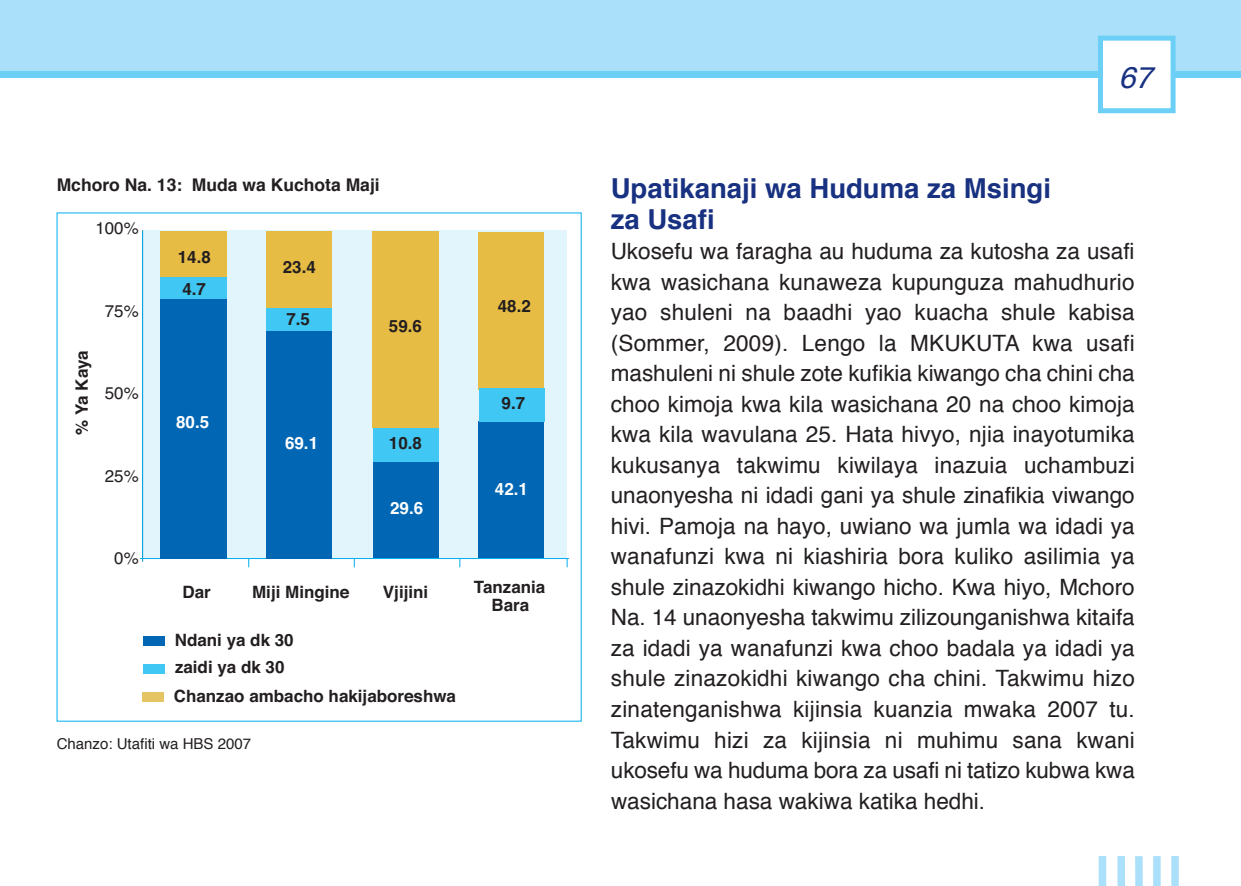
<style>
.page{position:relative;width:1241px;height:886px;background:#fff}
.page>*{position:absolute;margin:0;border:0;box-sizing:border-box;transform-origin:0 0}
.t1{font:italic 30px "Helvetica";color:#183181}
.t2{font:700 27.5px/30.5px "Helvetica";color:#183181}
.t3{font:22.5px/30.5px "Helvetica";color:#231f20;text-align:justify}
.t4{font:700 17.5px "Helvetica";color:#231f20}
.t5{font:700 17px/17.2px "Helvetica";color:#231f20;text-align:center}
.t6{font:700 17px "Helvetica";color:#fff}
.t7{font:17px "Helvetica";color:#231f20}
.t8{font:15px "Helvetica";color:#231f20}
</style>
<div class="page">
<div style="left:0;top:0;width:1240px;height:78px;background:#aae0f9"></div>
<div style="left:1098px;top:856px;width:7px;height:30px;background:#aae0f9"></div>
<div style="left:1117px;top:856px;width:7px;height:30px;background:#aae0f9"></div>
<div style="left:1134px;top:856px;width:8px;height:30px;background:#aae0f9"></div>
<svg style="left:1153px;top:856px;width:7px;height:30px"></svg>
<div style="left:1171px;top:856px;width:7px;height:30px;background:#aae0f9"></div>
<div style="left:1px;top:71px;width:1239px;height:7px;background:#6bcff6"></div>
<div style="left:142px;top:230px;width:425px;height:329px;background:#e2f4fc"></div>
<hr style="left:140px;top:558px;width:429px;height:1px;background:#00aeef">
<div style="left:479px;top:421px;width:65px;height:137px;background:#0166b3"></div>
<div style="left:478px;top:232px;width:66px;height:158px;background:#e7bc44"></div>
<div style="left:479px;top:388px;width:65px;height:33px;background:#40c7f4"></div>
<div style="left:373px;top:462px;width:65px;height:96px;background:#0166b3"></div>
<div style="left:266px;top:331px;width:65px;height:227px;background:#0166b3"></div>
<div style="left:160px;top:298px;width:67px;height:260px;background:#0166b3"></div>
<div style="left:372px;top:231px;width:67px;height:197px;background:#e7bc44"></div>
<div style="left:266px;top:231px;width:65px;height:77px;background:#e7bc44"></div>
<div style="left:160px;top:231px;width:67px;height:50px;background:#e7bc44"></div>
<div style="left:373px;top:428px;width:65px;height:34px;background:#40c7f4"></div>
<div style="left:266px;top:308px;width:65px;height:23px;background:#40c7f4"></div>
<div style="left:160px;top:278px;width:67px;height:21px;background:#40c7f4"></div>
<hr style="left:142px;top:230px;width:1px;height:331px;background:#00aeef">
<div style="left:143px;top:636px;width:22px;height:10px;background:#0166b3"></div>
<div style="left:144px;top:663px;width:21px;height:10px;background:#40c7f4"></div>
<div style="left:143px;top:692px;width:21px;height:10px;background:#e4c463"></div>
<div style="left:1102px;top:41px;width:68px;height:67px;background:#fff"></div>
<div style="left:1097px;top:36px;width:78px;height:77px;border:5px solid #6bcff6"></div>
<p class="t4" style="left:57px;top:177px;width:324px">Mchoro Na. 13: Muda wa Kuchota Maji</p>
<p class="t7" style="left:95px;top:214px;width:45px">100%</p>
<p class="t5" style="left:72px;top:435px;width:86px;rotate:-90deg">% Ya Kaya</p>
<p class="t7" style="left:105px;top:296px;width:35px">75%</p>
<p class="t7" style="left:105px;top:379px;width:35px">50%</p>
<p class="t7" style="left:105px;top:461px;width:35px">25%</p>
<p class="t7" style="left:114px;top:544px;width:26px">0%</p>
<p class="t5" style="left:178px;top:247px;width:35px">14.8</p>
<p class="t5" style="left:182px;top:279px;width:25px">4.7</p>
<p class="t6" style="left:176px;top:407px;width:35px">80.5</p>
<p class="t5" style="left:283px;top:257px;width:35px">23.4</p>
<p class="t5" style="left:286px;top:310px;width:25px">7.5</p>
<p class="t6" style="left:285px;top:428px;width:35px">69.1</p>
<p class="t5" style="left:389px;top:317px;width:35px">59.6</p>
<p class="t5" style="left:389px;top:433px;width:35px">10.8</p>
<p class="t6" style="left:390px;top:493px;width:35px">29.6</p>
<p class="t5" style="left:497px;top:296px;width:35px">48.2</p>
<p class="t5" style="left:501px;top:394px;width:25px">9.7</p>
<p class="t6" style="left:495px;top:473px;width:35px">42.1</p>
<p class="t5" style="left:252px;top:582px;width:99px">Miji Mingine</p>
<p class="t5" style="left:383px;top:582px;width:47px">Vjijini</p>
<p class="t5" style="left:474px;top:578px;width:73px">Tanzania<br>Bara</p>
<p class="t5" style="left:182px;top:582px;width:30px">Dar</p>
<p class="t5" style="left:175px;top:630px;width:120px">Ndani ya dk 30</p>
<p class="t5" style="left:174px;top:652px;width:284px;line-height:28.8px;text-align:left">zaidi ya dk 30<br>Chanzao ambacho hakijaboreshwa</p>
<p class="t8" style="left:57px;top:737px;width:196px">Chanzo: Utafiti wa HBS 2007</p>
<h1 class="t1" style="left:1118px;top:65px;width:41px">67</h1>
<p class="t2" style="left:610px;top:176px;width:442px">Upatikanaji wa Huduma za Msingi za Usafi</p>
<p class="t3" style="left:610px;top:238px;width:525px">Ukosefu wa faragha au huduma za kutosha za usafi kwa wasichana kunaweza kupunguza mahudhurio yao shuleni na baadhi yao kuacha shule kabisa (Sommer, 2009). Lengo la MKUKUTA kwa usafi mashuleni ni shule zote kufikia kiwango cha chini cha choo kimoja kwa kila wasichana 20 na choo kimoja kwa kila wavulana 25. Hata hivyo, njia inayotumika kukusanya takwimu kiwilaya inazuia uchambuzi unaonyesha ni idadi gani ya shule zinafikia viwango hivi. Pamoja na hayo, uwiano wa jumla wa idadi ya wanafunzi kwa ni kiashiria bora kuliko asilimia ya shule zinazokidhi kiwango hicho. Kwa hiyo, Mchoro Na. 14 unaonyesha takwimu zilizounganishwa kitaifa za idadi ya wanafunzi kwa choo badala ya idadi ya shule zinazokidhi kiwango cha chini. Takwimu hizo zinatenganishwa kijinsia kuanzia mwaka 2007 tu.<br>Takwimu hizi za kijinsia ni muhimu sana kwani ukosefu wa huduma bora za usafi ni tatizo kubwa kwa wasichana hasa wakiwa katika hedhi.</p>
</div>
